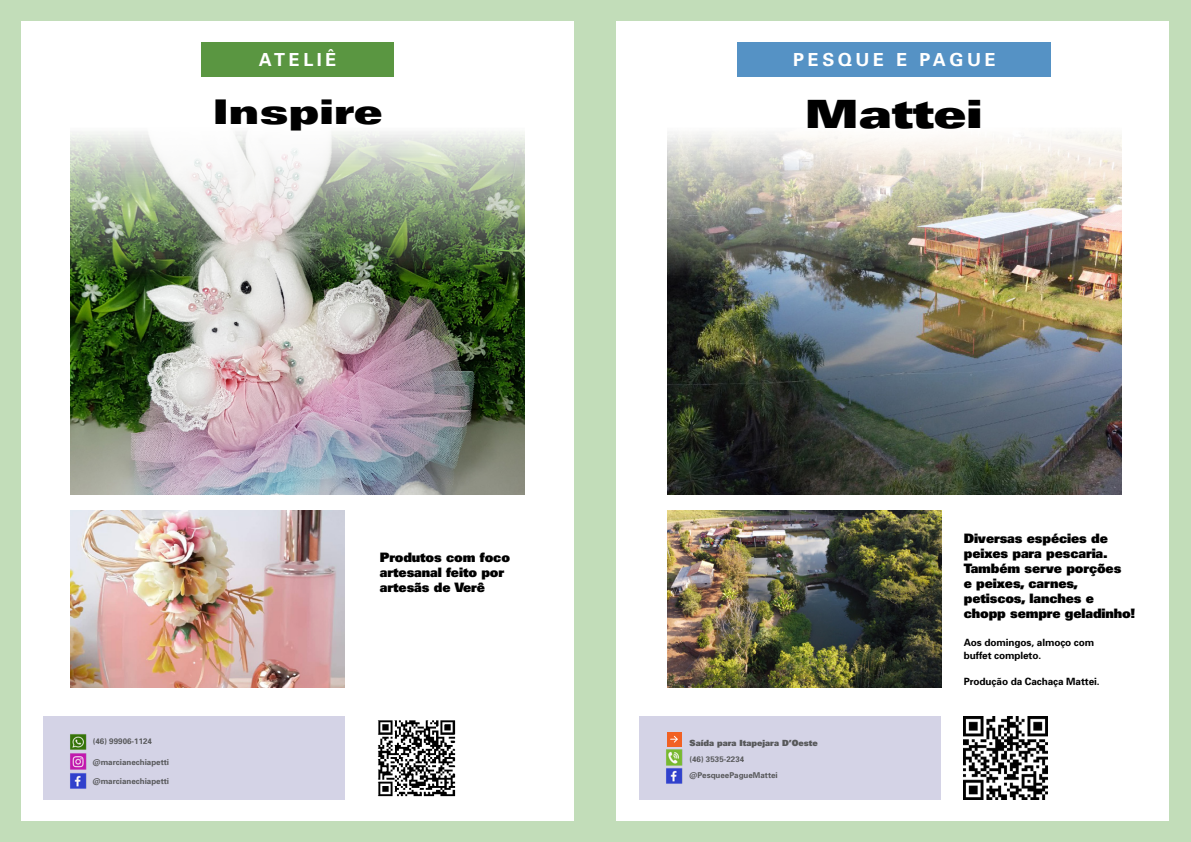
<style>
.page{position:relative;width:1191px;height:842px;background:#fff}
.page>*{position:absolute;margin:0;border:0;box-sizing:border-box;transform-origin:0 0}
.t1{font:900 expanded 39px "Univers";letter-spacing:-.01em;color:#000}
.t2{font:900 expanded 34px "Univers";letter-spacing:-.01em;color:#000}
.t3{font:700 18px "Univers";letter-spacing:.2em;color:#fff}
.t4{font:900 13px/15px "Univers";letter-spacing:-.01em;color:#000}
.t5{font:700 10px/13px "Univers";letter-spacing:-.01em;color:#000}
.t6{font:900 8.5px "Univers";color:#58595b}
.t7{font:700 8px/16.3px "Univers";color:#58595b}
</style>
<div class="page">
<div style="left:0;top:0;width:609px;height:842px;background:#c2ddb9"></div>
<div style="left:581px;top:0;width:610px;height:842px;background:#c2ddb9"></div>
<div style="left:21px;top:21px;width:553px;height:800px;background:#fff"></div>
<div style="left:616px;top:21px;width:553px;height:800px;background:#fff"></div>
<div style="left:43px;top:716px;width:301px;height:83px;background:#d4d3e6"></div>
<div style="left:639px;top:716px;width:302px;height:83px;background:#d4d3e6"></div>
<img style="left:71px;top:132px;width:453px;height:363px">
<img style="left:667px;top:132px;width:454px;height:363px">
<img style="left:71px;top:510px;width:273px;height:178px">
<img style="left:667px;top:510px;width:274px;height:178px">
<div style="left:737px;top:43px;width:314px;height:34px;background:#5592c5"></div>
<div style="left:666px;top:732px;width:15px;height:15px;background:#f16123"></div>
<svg style="left:670px;top:735px;width:8px;height:8px"></svg>
<img style="left:666px;top:749px;width:17px;height:35px">
<div style="left:201px;top:43px;width:193px;height:34px;background:#5a9641"></div>
<img style="left:963px;top:716px;width:84px;height:83px">
<img style="left:377px;top:720px;width:79px;height:77px">
<img style="left:70px;top:734px;width:17px;height:55px">
<h3 class="t3" style="left:259px;top:48px;width:79px">ATELIÊ</h3>
<h3 class="t3" style="left:793px;top:48px;width:204px">PESQUE E PAGUE</h3>
<h2 class="t2" style="left:213px;top:91px;width:171px">Inspire</h2>
<h1 class="t1" style="left:805px;top:91px;width:180px">Mattei</h1>
<p class="t7" style="left:93px;top:733px;width:61px">(46) 99906-1124</p>
<p class="t7" style="left:93px;top:753px;width:78px">@marcianechiapetti</p>
<p class="t7" style="left:93px;top:773px;width:78px">@marcianechiapetti</p>
<p class="t4" style="left:380px;top:549px;width:132px">Produtos com foco artesanal feito por artesãs de Verê</p>
<p class="t6" style="left:689px;top:737px;width:130px">Saída para Itapejara D’Oeste</p>
<p class="t7" style="left:689px;top:751px;width:90px">(46) 3535-2234 @PesqueePagueMattei</p>
<p class="t4" style="left:963px;top:531px;width:173px">Diversas espécies de peixes para pescaria.<br>Também serve porções<br>e peixes, carnes, petiscos, lanches e chopp sempre geladinho!</p>
<p class="t5" style="left:963px;top:636px;width:132px">Aos domingos, almoço com buffet completo.</p>
<p class="t5" style="left:963px;top:675px;width:137px">Produção da Cachaça Mattei.</p>
</div>
